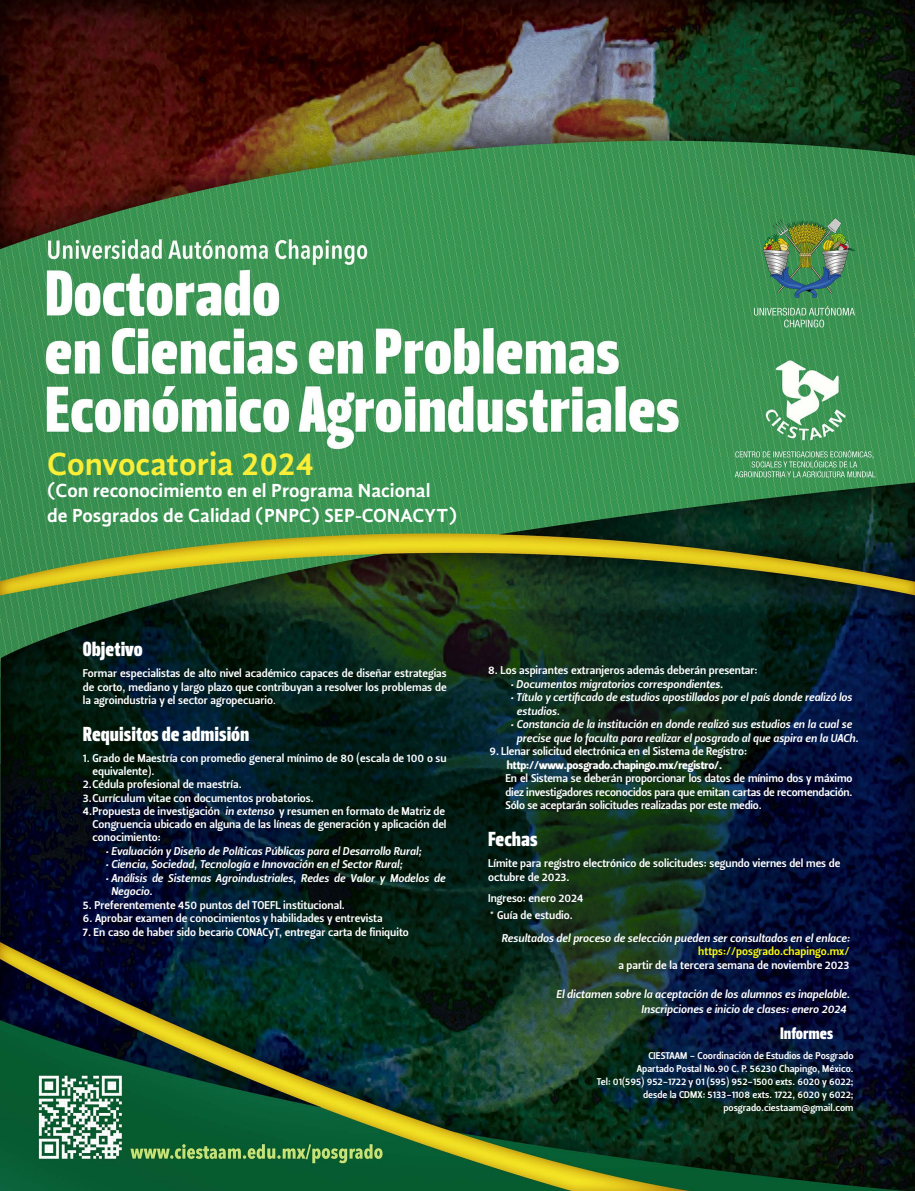
<style>
.page{position:relative;width:915px;height:1191px;background:#fff}
.page>*{position:absolute;margin:0;border:0;box-sizing:border-box;transform-origin:0 0}
.t1{font:700 32.92px "Gandhi Sans";color:#faee36}
.t2{font:20.25px "Leitura Headline Sans";color:#fff}
.t3{font:700 19.5px/24.1px "Gandhi Sans";color:#fff}
.t4{font:16.5px "Leitura Headline Sans";color:#fff}
.t5{font:11.25px/13.5px "Leitura Sans Grot 3";color:#fff;text-align:justify}
.t6{font:11.25px/13.5px "Leitura Sans Italic 3";color:#fff}
.t7{font:11.25px "Leitura Sans Grot 4";letter-spacing:-.01em;color:#fff}
.t8{font:11.25px "Leitura Sans Grot 3";color:#ffff0a}
.t9{font:9.75px/13px "Leitura Sans Grot 3";color:#fff;text-align:right}
.s1{font-family:"Myriad Pro"}
.s2{font-family:"Leitura Sans Italic 3"}
</style>
<div class="page">
<img style="left:0;top:0;width:914px;height:1191px">
<h1 class="t1" style="left:47px;top:444px;width:268px">Convocatoria 2024</h1>
<h3 class="t3" style="left:47px;top:479px;width:411px">(Con reconocimiento en el Programa Nacional<br>de Posgrados de Calidad (PNPC) SEP-CONACYT)</h3>
<h2 class="t2" style="left:83px;top:637px;width:61px">Objetivo</h2>
<p class="t5" style="left:83px;top:666px;width:365px">Formar especialistas de alto nivel académico capaces de diseñar estrategias de corto, mediano y largo plazo que contribuyan a resolver los problemas de la agroindustria y el sector agropecuario<span class="s1">.</span></p>
<h2 class="t2" style="left:83px;top:722px;width:168px">Requisitos de admisión</h2>
<p class="t5" style="left:83px;top:751px;width:365px">1. Grado de Maestría con promedio general mínimo de 80 (escala de 100 o su</p>
<p class="t5" style="left:92px;top:764px;width:63px">equivalente).</p>
<p class="t5" style="left:83px;top:777px;width:160px">2.Cédula profesional de maestría.</p>
<p class="t5" style="left:83px;top:791px;width:232px">3.Currículum vitae con documentos probatorios.</p>
<p class="t5" style="left:83px;top:804px;width:363px">4.Propuesta de investigación <span class="s2">in extenso</span> y resumen en formato de Matriz de</p>
<p class="t5" style="left:92px;top:817px;width:355px">Congruencia ubicado en alguna de las líneas de generación y aplicación del</p>
<p class="t5" style="left:92px;top:831px;width:70px">conocimiento:</p>
<p class="t6" style="left:105px;top:844px;width:317px">• Evaluación y Diseño de Políticas Públicas para el Desarrollo Rural;</p>
<p class="t6" style="left:105px;top:858px;width:298px">• Ciencia, Sociedad, Tecnología e Innovación en el Sector Rural;</p>
<p class="t6" style="left:111px;top:872px;width:336px;line-height:12.8px;text-indent:-6px">• Análisis de Sistemas Agroindustriales, Redes de Valor y Modelos de<br>Negocio.</p>
<p class="t5" style="left:83px;top:898px;width:263px">5. Preferentemente 450 puntos del TOEFL institucional.</p>
<p class="t5" style="left:83px;top:912px;width:301px">6. Aprobar examen de conocimientos y habilidades y entrevista</p>
<p class="t5" style="left:83px;top:925px;width:327px">7. En caso de haber sido becario CONACyT, entregar carta de finiquito</p>
<p class="t5" style="left:488px;top:664px;width:271px">8. Los aspirantes extranjeros además deberán presentar:</p>
<p class="t6" style="left:510px;top:677px;width:214px">• Documentos migratorios correspondientes.</p>
<p class="t6" style="left:516px;top:691px;width:337px;text-indent:-6px">• Título y certificado de estudios apostillados por el país donde realizó los estudios.</p>
<p class="t6" style="left:510px;top:718px;width:349px;text-align:center">• Constancia de la institución en donde realizó sus estudios en la cual se precise que lo faculta para realizar el posgrado al que aspira en la UACh.</p>
<p class="t5" style="left:489px;top:745px;width:259px">9. Llenar solicitud electrónica en el Sistema de Registro:</p>
<p class="t7" style="left:506px;top:758px;width:217px">http://www.posgrado.chapingo.mx/registro/.</p>
<p class="t5" style="left:505px;top:772px;width:348px">En el Sistema se deberán proporcionar los datos de mínimo dos y máximo diez investigadores reconocidos para que emitan cartas de recomendación.<br>Sólo se aceptarán solicitudes realizadas por este medio.</p>
<h2 class="t2" style="left:488px;top:827px;width:51px">Fechas</h2>
<p class="t5" style="left:488px;top:856px;width:353px">Límite para registro electrónico de solicitudes: segundo viernes del mes de octubre de 2023.</p>
<p class="t5" style="left:488px;top:891px;width:97px">Ingreso: enero 2024</p>
<p class="t5" style="left:489px;top:908px;width:85px">* Guía de estudio.</p>
<p class="t6" style="left:501px;top:931px;width:350px">Resultados del proceso de selección pueden ser consultados en el enlace:</p>
<p class="t8" style="left:698px;top:945px;width:153px">https://posgrado.chapingo.mx/</p>
<p class="t5" style="left:618px;top:958px;width:232px">a partir de la tercera semana de noviembre 2023</p>
<p class="t6" style="left:641px;top:986px;width:210px;line-height:15.1px;text-indent:-85px">El dictamen sobre la aceptación de los alumnos es inapelable.<br>Inscripciones e inicio de clases: enero 2024</p>
<h3 class="t4" style="left:779px;top:1023px;width:55px">Informes</h3>
<p class="t9" style="left:596px;top:1049px;width:258px">CIESTAAM - Coordinación de Estudios de Posgrado<br>Apartado Postal No.90 C. P. 56230 Chapingo, México.<br>Tel: 01(595) 952-1722 y 01 (595) 952-1500 exts. 6020 y 6022; desde la CDMX: 5133-1108 exts. 1722, 6020 y 6022; posgrado.ciestaam@gmail.com</p>
</div>
